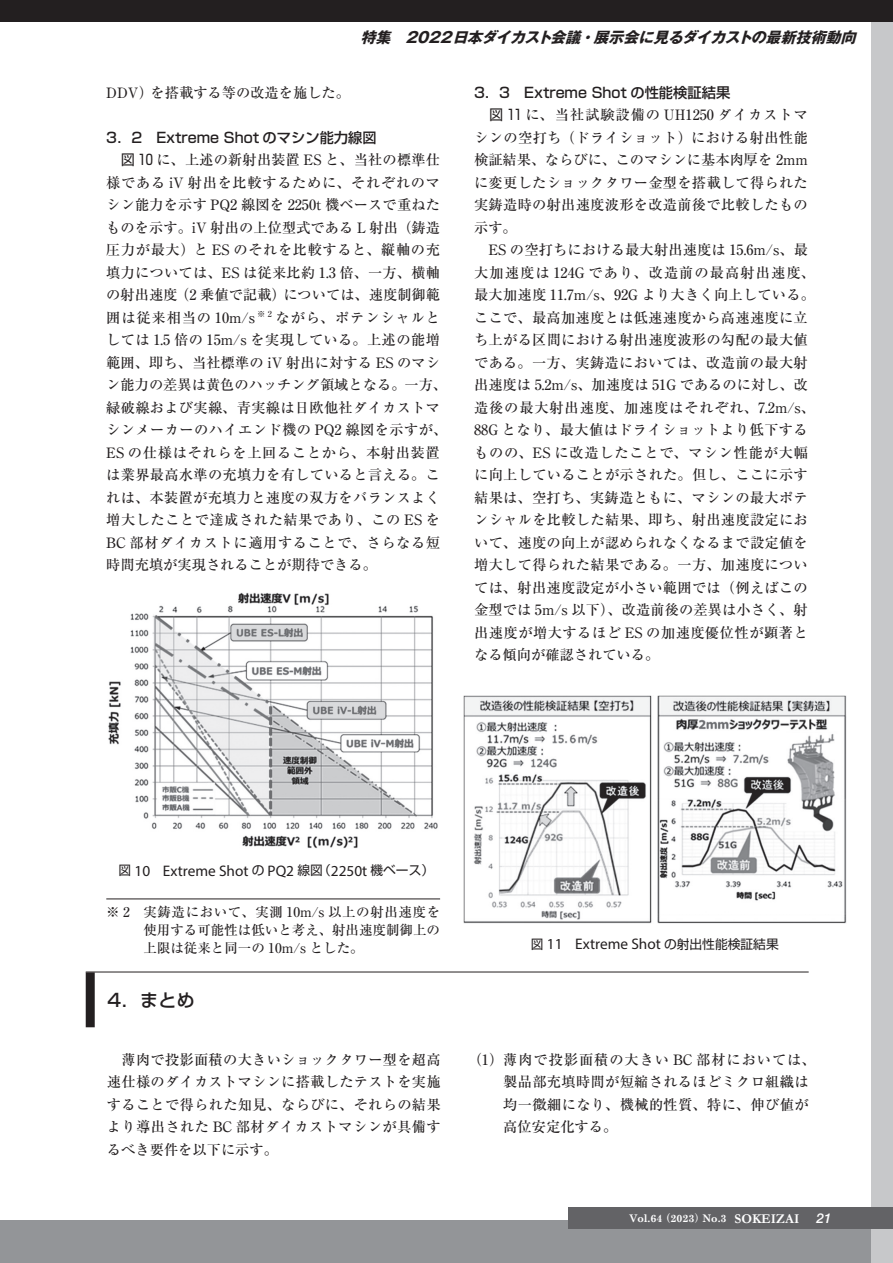
<style>
.page{position:relative;width:893px;height:1263px;background:#fff}
.page>*{position:absolute;margin:0;border:0;box-sizing:border-box;transform-origin:0 0}
.t1{font:500 18px "Shin Go Pro";color:#231f20}
.t2{font:15.3px "Myriad Pro";color:#231f20}
.t3{font:italic 700 15px "Gothic MB101 Pro";color:#231f20}
.t4{font:500 14.25px/22.5px "Ryumin Pro";letter-spacing:.02em;color:#231f20}
.t5{font:500 14.25px "Shin Go Pro";color:#231f20}
.t6{font:500 14.25px "Ryumin Pro";color:#231f20}
.t7{font:500 13.5px/18px "Ryumin Pro";color:#231f20;text-align:justify}
.t8{font:italic 500 13.5px "Helvetica Neue LT Std";color:#fff}
.t9{font:700 10.5px "Century Schoolbook";color:#fff}
.s1{font-family:"Shin Go Pro";font-weight:400}
.s2{font-family:"Shin Go Pro";font-size:12.75px}
.s3{font-family:"Ryumin Pro";font-weight:900}
.s4{font-family:"Ryumin Pro";font-weight:800}
.s5{font-family:"Garamond";font-size:13.5px}
</style>
<div class="page">
<div style="left:0;top:1220px;width:893px;height:43px;background:#939598"></div>
<div style="left:872px;top:0;width:21px;height:1263px;background:#c7c8ca"></div>
<div style="left:0;top:0;width:893px;height:21px;background:#231f20"></div>
<div style="left:808px;top:1208px;width:85px;height:21px;background:#636366"></div>
<div style="left:568px;top:1208px;width:240px;height:21px;background:#636366"></div>
<img style="left:108px;top:592px;width:330px;height:257px">
<img style="left:463px;top:695px;width:383px;height:228px">
<hr style="left:86px;top:972px;width:723px;height:1px;background:#231f20">
<div style="left:86px;top:972px;width:9px;height:55px;background:#231f20"></div>
<hr style="left:106px;top:899px;width:334px;height:1px;background:#231f20">
<p class="t3" style="left:360px;top:25px;width:502px">特集　2022日本ダイカスト会議・展示会に見るダイカストの最新技術動向</p>
<p class="t6" style="left:106px;top:81px;width:245px">DDV）を搭載する等の改造を施した。</p>
<p class="t5" style="left:106px;top:125px;width:272px">3．2　Extreme Shot のマシン能力線図</p>
<p class="t4" style="left:106px;top:147px;width:342px;text-indent:14px"><span class="s1">図 10</span> に、上述の新射出装置 ES と、当社の標準仕様である iV 射出を比較するために、それぞれのマシン能力を示す PQ2 線図を 2250t 機ベースで重ねたものを示す。iV 射出の上位型式である L 射出 （鋳造圧力が最大）と ES のそれを比較すると、縦軸の充填力については、ES は従来比約 1.3 倍、一方、横軸の射出速度 （2 乗値で記載）については、速度制御範囲は従来相当の 10m/s <sup>※</sup> <sup>2</sup> ながら、ポテンシャルとしては 1.5 倍の 15m/s を実現している。上述の能増範囲、即ち、当社標準の iV 射出に対する ES のマシン能力の差異は黄色のハッチング領域となる。一方、緑破線および実線、青実線は日欧他社ダイカストマシンメーカーのハイエンド機の PQ2 線図を示すが、<br>ES の仕様はそれらを上回ることから、本射出装置は業界最高水準の充填力を有していると言える。これは、本装置が充填力と速度の双方をバランスよく増大したことで達成された結果であり、この ES を<br>BC 部材ダイカストに適用することで、さらなる短時間充填が実現されることが期待できる。</p>
<p class="t5" style="left:474px;top:80px;width:258px">3．3　Extreme Shot の性能検証結果</p>
<p class="t4" style="left:474px;top:102px;width:342px;text-indent:15px"><span class="s1">図 11</span> に、当社試験設備の UH1250 ダイカストマシンの空打ち （ドライショット）における射出性能検証結果、ならびに、このマシンに基本肉厚を 2mmに変更したショックタワー金型を搭載して得られた実鋳造時の射出速度波形を改造前後で比較したもの示す。<br>　ES の空打ちにおける最大射出速度は 15.6m/s、最大加速度は 124G であり、改造前の最高射出速度、最大加速度 11.7m/s、92G より大きく向上している。ここで、最高加速度とは低速速度から高速速度に立ち上がる区間における射出速度波形の勾配の最大値である。一方、実鋳造においては、改造前の最大射出速度は 5.2m/s、加速度は 51G であるのに対し、改造後の最大射出速度、加速度はそれぞれ、7.2m/s、<br>88G となり、最大値はドライショットより低下するものの、ES に改造したことで、マシン性能が大幅に向上していることが示された。但し、ここに示す結果は、空打ち、実鋳造ともに、マシンの最大ポテンシャルを比較した結果、即ち、射出速度設定において、速度の向上が認められなくなるまで設定値を増大して得られた結果である。一方、加速度については、射出速度設定が小さい範囲では（例えばこの金型では 5m/s 以下）、改造前後の差異は小さく、射出速度が増大するほど ES の加速度優位性が顕著となる傾向が確認されている。</p>
<p class="t2" style="left:119px;top:861px;width:317px"><span class="s2">図</span> 10 Extreme Shot <span class="s2">の</span> PQ2 <span class="s2">線図（</span>2250t <span class="s2">機ベース）</span></p>
<p class="t7" style="left:143px;top:901px;width:298px;text-indent:-37px">※ 2　 実鋳造において、実測 10m/s 以上の射出速度を使用する可能性は低いと考え、射出速度制御上の上限は従来と同一の 10m/s とした。</p>
<p class="t1" style="left:107px;top:985px;width:89px">4．まとめ</p>
<p class="t2" style="left:531px;top:934px;width:249px"><span class="s2">図</span> 11 Extreme Shot <span class="s2">の射出性能検証結果</span></p>
<p class="t4" style="left:107px;top:1047px;width:335px;text-align:justify">　薄肉で投影面積の大きいショックタワー型を超高速仕様のダイカストマシンに搭載したテストを実施することで得られた知見、ならびに、それらの結果より導出された BC 部材ダイカストマシンが具備するべき要件を以下に示す。</p>
<p class="t4" style="left:503px;top:1047px;width:314px;text-indent:-36px">（1） 薄肉で投影面積の大きい BC 部材においては、製品部充填時間が短縮されるほどミクロ組織は均一微細になり、機械的性質、特に、伸び値が高位安定化する。</p>
<p class="t9" style="left:630px;top:1210px;width:171px">Vol.64<span class="s3">（</span>2023<span class="s4">）</span>No.3 <span class="s5">SOKEIZAI</span></p>
<p class="t8" style="left:816px;top:1210px;width:17px">21</p>
</div>
